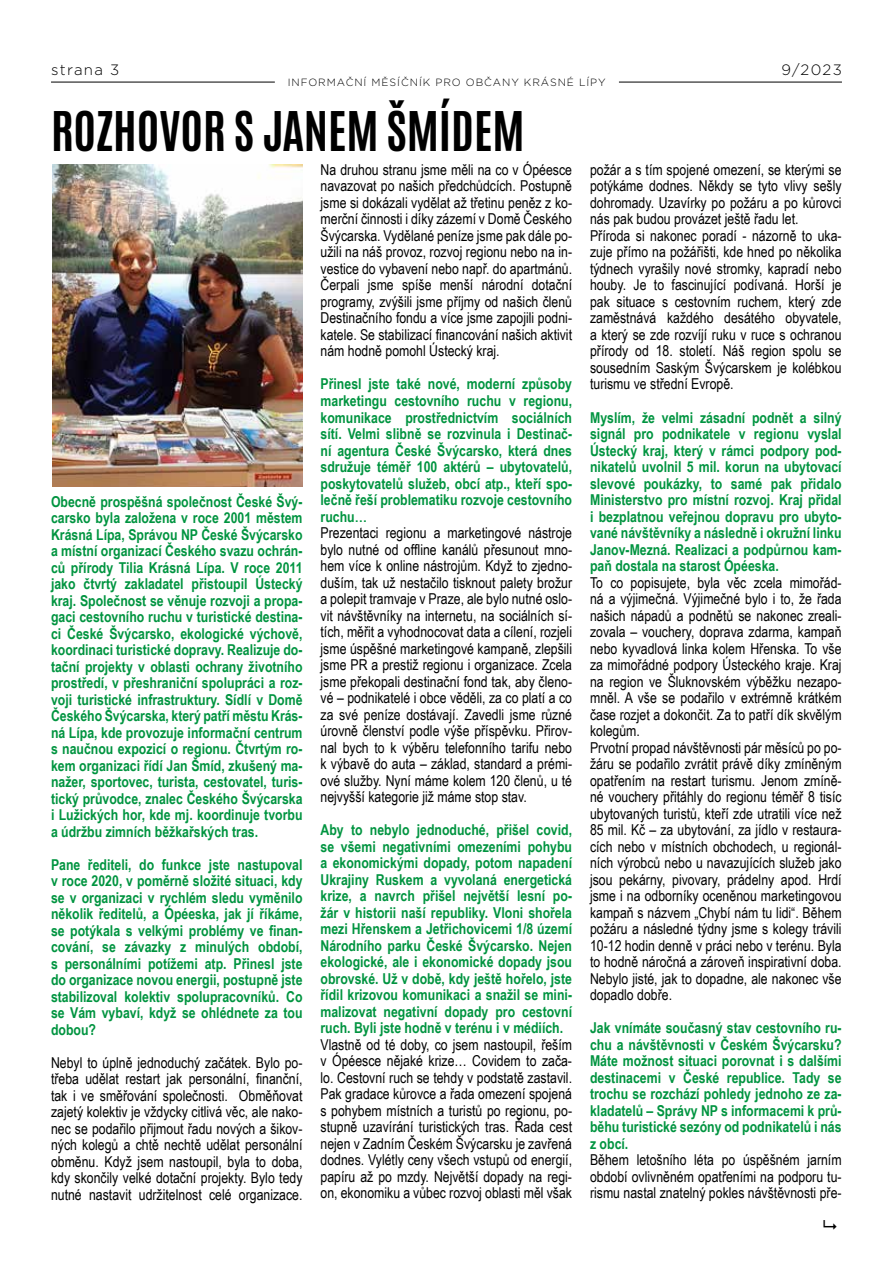
<style>
.page{position:relative;width:893px;height:1263px;background:#fff}
.page>*{position:absolute;margin:0;border:0;box-sizing:border-box;transform-origin:0 0}
.t1{font:46.5px "Antonio";color:#000}
.t2{font:15px/16.5px "Arial Narrow";color:#000;text-align:justify}
.t3{font:700 15px/16.5px "Arial Narrow";color:#009440;text-align:justify}
.t4{font:300 15px "Gotham Light CE";letter-spacing:.09em;color:#000}
.t5{font:300 10.5px "Gotham Light CE";letter-spacing:.09em;color:#000}
</style>
<div class="page">
<hr style="left:51px;top:82px;width:224px;height:1px;background:#000">
<hr style="left:619px;top:82px;width:223px;height:1px;background:#000">
<img style="left:52px;top:164px;width:251px;height:322px">
<p class="t4" style="left:51px;top:61px;width:70px">strana 3</p>
<p class="t4" style="left:781px;top:61px;width:62px">9/2023</p>
<p class="t5" style="left:288px;top:76px;width:319px">INFORMAČNÍ MĚSÍČNÍK PRO OBČANY KRÁSNÉ LÍPY</p>
<h1 class="t1" style="left:51px;top:98px;width:475px">ROZHOVOR S JANEM ŠMÍDEM</h1>
<p class="t3" style="left:51px;top:492px;width:253px">Obecně prospěšná společnost České Švý&shy;carsko byla založena v roce 2001 městem Krásná Lípa, Správou NP České Švýcarsko a místní organizací Českého svazu ochrán&shy;ců přírody Tilia Krásná Lípa. V roce 2011 jako čtvrtý zakladatel přistoupil Ústecký kraj. Společnost se věnuje rozvoji a propa&shy;gaci cestovního ruchu v turistické destina&shy;ci České Švýcarsko, ekologické výchově, koordinaci turistické dopravy. Realizuje do&shy;tační projekty v oblasti ochrany životního prostředí, v přeshraniční spolupráci a roz&shy;voji turistické infrastruktury. Sídlí v Domě Českého Švýcarska, který patří městu Krás&shy;ná Lípa, kde provozuje informační centrum s naučnou expozicí o regionu. Čtvrtým ro&shy;kem organizaci řídí Jan Šmíd, zkušený ma&shy;nažer, sportovec, turista, cestovatel, turis&shy;tický průvodce, znalec Českého Švýcarska i Lužických hor, kde mj. koordinuje tvorbu a údržbu zimních běžkařských tras.</p>
<p class="t3" style="left:51px;top:855px;width:253px">Pane řediteli, do funkce jste nastupoval v roce 2020, v poměrně složité situaci, kdy se v organizaci v rychlém sledu vyměnilo několik ředitelů, a Ópéeska, jak jí říkáme, se potýkala s velkými problémy ve finan&shy;cování, se závazky z minulých období, s personálními potížemi atp. Přinesl jste do organizace novou energii, postupně jste stabilizoval kolektiv spolupracovníků. Co se Vám vybaví, když se ohlédnete za tou dobou?</p>
<p class="t2" style="left:51px;top:1053px;width:253px">Nebyl to úplně jednoduchý začátek. Bylo po&shy;třeba udělat restart jak personální, finanční, tak i ve směřování společnosti. Obměňovat zajetý kolektiv je vždycky citlivá věc, ale nako&shy;nec se podařilo přijmout řadu nových a šikov&shy;ných kolegů a chtě nechtě udělat personální obměnu. Když jsem nastoupil, byla to doba, kdy skončily velké dotační projekty. Bylo tedy nutné nastavit udržitelnost celé organizace.</p>
<p class="t2" style="left:321px;top:161px;width:253px">Na druhou stranu jsme měli na co v Ópéesce navazovat po našich předchůdcích. Postupně jsme si dokázali vydělat až třetinu peněz z ko&shy;merční činnosti i díky zázemí v Domě Českého Švýcarska. Vydělané peníze jsme pak dále po&shy;užili na náš provoz, rozvoj regionu nebo na in&shy;vestice do vybavení nebo např. do apartmánů.<br>Čerpali jsme spíše menší národní dotační programy, zvýšili jsme příjmy od našich členů Destinačního fondu a více jsme zapojili podni&shy;katele. Se stabilizací financování našich aktivit nám hodně pomohl Ústecký kraj.</p>
<p class="t3" style="left:321px;top:375px;width:253px">Přinesl jste také nové, moderní způsoby marketingu cestovního ruchu v regionu, komunikace prostřednictvím sociálních sítí. Velmi slibně se rozvinula i Destinač&shy;ní agentura České Švýcarsko, která dnes sdružuje téměř 100 aktérů – ubytovatelů, poskytovatelů služeb, obcí atp., kteří spo&shy;lečně řeší problematiku rozvoje cestovního ruchu…</p>
<p class="t2" style="left:321px;top:524px;width:253px">Prezentaci regionu a marketingové nástroje bylo nutné od offline kanálů přesunout mno&shy;hem více k online nástrojům. Když to zjedno&shy;duším, tak už nestačilo tisknout palety brožur a polepit tramvaje v Praze, ale bylo nutné oslo&shy;vit návštěvníky na internetu, na sociálních sí&shy;tích, měřit a vyhodnocovat data a cílení, rozjeli jsme úspěšné marketingové kampaně, zlepšili jsme PR a prestiž regionu i organizace. Zcela jsme překopali destinační fond tak, aby členo&shy;vé – podnikatelé i obce věděli, za co platí a co za své peníze dostávají. Zavedli jsme různé úrovně členství podle výše příspěvku. Přirov&shy;nal bych to k výběru telefonního tarifu nebo k výbavě do auta – základ, standard a prémi&shy;ové služby. Nyní máme kolem 120 členů, u té nejvyšší kategorie již máme stop stav.</p>
<p class="t3" style="left:321px;top:821px;width:253px">Aby to nebylo jednoduché, přišel covid, se všemi negativními omezeními pohybu a ekonomickými dopady, potom napadení Ukrajiny Ruskem a vyvolaná energetická krize, a navrch přišel největší lesní po&shy;žár v historii naší republiky. Vloni shořela mezi Hřenskem a Jetřichovicemi 1/8 území Národního parku České Švýcarsko. Nejen ekologické, ale i ekonomické dopady jsou obrovské. Už v době, kdy ještě hořelo, jste řídil krizovou komunikaci a snažil se mini&shy;malizovat negativní dopady pro cestovní ruch. Byli jste hodně v terénu i v médiích.</p>
<p class="t2" style="left:320px;top:1035px;width:253px">Vlastně od té doby, co jsem nastoupil, řeším v Ópéesce nějaké krize… Covidem to zača&shy;lo. Cestovní ruch se tehdy v podstatě zastavil.<br>Pak gradace kůrovce a řada omezení spojená s pohybem místních a turistů po regionu, po&shy;stupně uzavírání turistických tras. Řada cest nejen v Zadním Českém Švýcarsku je zavřená dodnes. Vylétly ceny všech vstupů od energií, papíru až po mzdy. Největší dopady na regi&shy;on, ekonomiku a vůbec rozvoj oblasti měl však</p>
<p class="t2" style="left:590px;top:161px;width:253px;text-align:left">požár a s tím spojené omezení, se kterými se potýkáme dodnes. Někdy se tyto vlivy sešly dohromady. Uzavírky po požáru a po kůrovci nás pak budou provázet ještě řadu let.<br>Příroda si nakonec poradí - názorně to uka&shy;zuje přímo na požářišti, kde hned po několika týdnech vyrašily nové stromky, kapradí nebo houby. Je to fascinující podívaná. Horší je pak situace s cestovním ruchem, který zde zaměstnává každého desátého obyvatele, a který se zde rozvíjí ruku v ruce s ochranou přírody od 18. století. Náš region spolu se sousedním Saským Švýcarskem je kolébkou turismu ve střední Evropě.</p>
<p class="t3" style="left:590px;top:408px;width:253px">Myslím, že velmi zásadní podnět a silný signál pro podnikatele v regionu vyslal Ústecký kraj, který v rámci podpory pod&shy;nikatelů uvolnil 5 mil. korun na ubytovací slevové poukázky, to samé pak přidalo Ministerstvo pro místní rozvoj. Kraj přidal i bezplatnou veřejnou dopravu pro ubyto&shy;vané návštěvníky a následně i okružní linku Janov-Mezná. Realizaci a podpůrnou kam&shy;paň dostala na starost Ópéeska.</p>
<p class="t2" style="left:590px;top:573px;width:253px;text-align:left">To co popisujete, byla věc zcela mimořád&shy;ná a výjimečná. Výjimečné bylo i to, že řada našich nápadů a podnětů se nakonec zreali&shy;zovala – vouchery, doprava zdarma, kampaň nebo kyvadlová linka kolem Hřenska. To vše za mimořádné podpory Ústeckého kraje. Kraj na region ve Šluknovském výběžku nezapo&shy;mněl. A vše se podařilo v extrémně krátkém čase rozjet a dokončit. Za to patří dík skvělým kolegům.<br>Prvotní propad návštěvnosti pár měsíců po po&shy;žáru se podařilo zvrátit právě díky zmíněným opatřením na restart turismu. Jenom zmíně&shy;né vouchery přitáhly do regionu téměř 8 tisíc ubytovaných turistů, kteří zde utratili více než 85 mil. Kč – za ubytování, za jídlo v restaura&shy;cích nebo v místních obchodech, u regionál&shy;ních výrobců nebo u navazujících služeb jako jsou pekárny, pivovary, prádelny apod. Hrdí jsme i na odborníky oceněnou marketingovou kampaň s názvem „Chybí nám tu lidi“. Během požáru a následné týdny jsme s kolegy trávili 10-12 hodin denně v práci nebo v terénu. Byla to hodně náročná a zároveň inspirativní doba.<br>Nebylo jisté, jak to dopadne, ale nakonec vše dopadlo dobře.</p>
<p class="t3" style="left:590px;top:1019px;width:253px">Jak vnímáte současný stav cestovního ru&shy;chu a návštěvnosti v Českém Švýcarsku?<br>Máte možnost situaci porovnat i s dalšími destinacemi v České republice. Tady se trochu se rozchází pohledy jednoho ze za&shy;kladatelů – Správy NP s informacemi k prů&shy;běhu turistické sezóny od podnikatelů i nás z obcí.</p>
<p class="t2" style="left:590px;top:1151px;width:253px">Během letošního léta po úspěšném jarním období ovlivněném opatřeními na podporu tu&shy;rismu nastal znatelný pokles návštěvnosti pře-</p>
</div>
